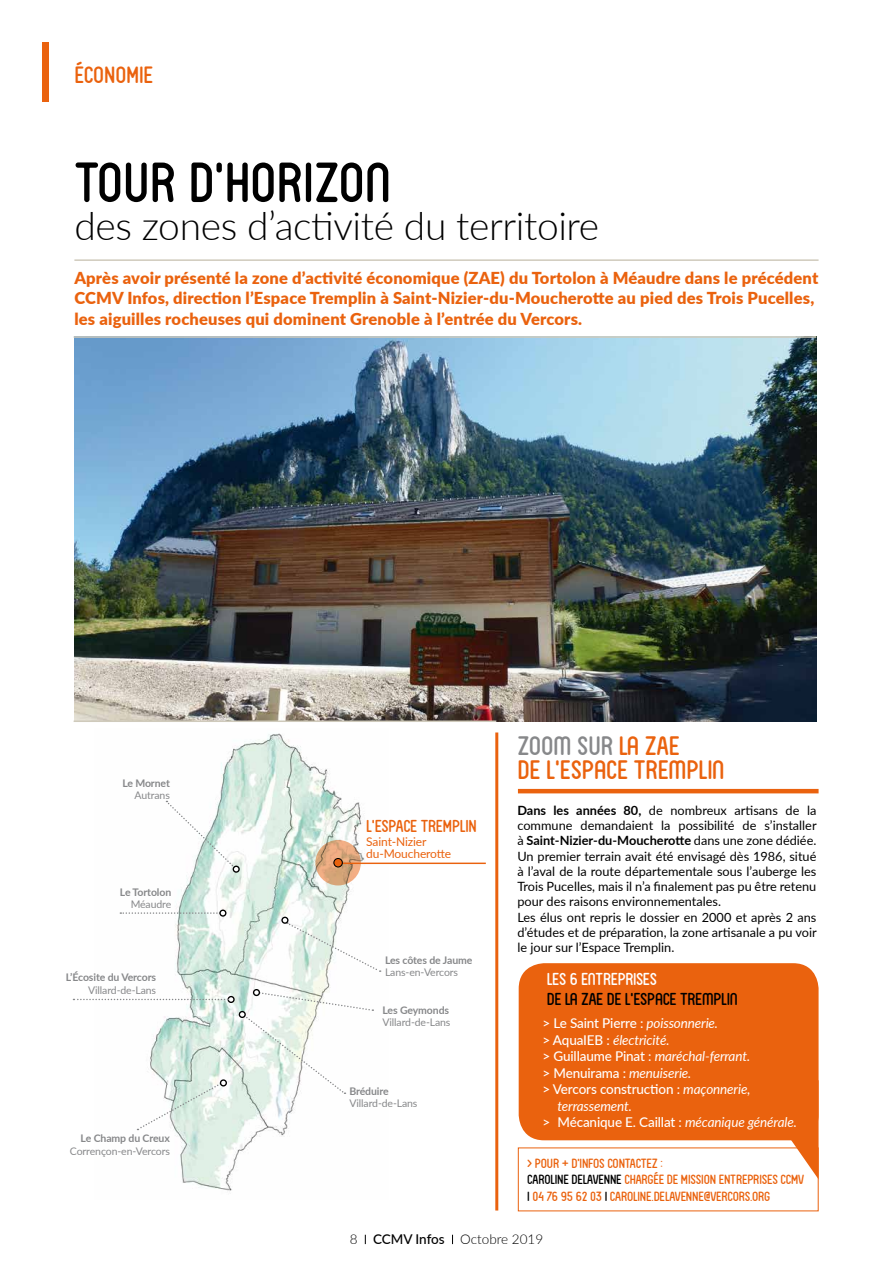
<style>
.page{position:relative;width:893px;height:1263px;background:#fff}
.page>*{position:absolute;margin:0;border:0;box-sizing:border-box;transform-origin:0 0}
.t1{font:54px "FV Almelo";letter-spacing:.005em;color:#000}
.t2{font:300 39px "Lato";letter-spacing:-.01em;color:#000}
.t3{font:25.5px/24px "FV Almelo";color:#ea620e}
.t4{font:22.5px "FV Almelo";color:#ea620e}
.t5{font:900 16.5px/20.2px "Lato";letter-spacing:.01em;color:#ea620e}
.t6{font:16.5px "FV Almelo";letter-spacing:-.01em;color:#000}
.t7{font:16.5px "FV Almelo";letter-spacing:-.01em;color:#ea620e}
.t8{font:16.5px "FV Almelo";letter-spacing:-.015em;color:#fff}
.t9{font:500 13.5px "Lato";letter-spacing:-.01em;color:#fff}
.t10{font:italic 13.5px "Lato";letter-spacing:-.01em;color:#fff}
.t11{font:300 13.5px "Lato";color:#000}
.t12{font:12.75px/15.3px "Lato";color:#000}
.t13{font:12.75px/16.5px "FV Almelo";letter-spacing:-.01em;color:#ea620e}
.t14{font:12px/12px "Lato";letter-spacing:-.01em;color:#ea620e}
.t15{font:10.5px "Lato";letter-spacing:-.01em;color:#87888a}
.t16{font:700 10.5px "Lato";letter-spacing:-.01em;color:#87888a}
.s1{color:#87888a}
.s2{font-weight:700}
.s3{font-weight:400;font-style:italic}
.s4{font-weight:500;font-style:normal}
.s5{color:#000}
.s6{font-weight:500}
</style>
<div class="page">
<div style="left:519px;top:963px;width:300px;height:177px;background:#ea620e;border-radius:26px"></div>
<img style="left:119px;top:733px;width:270px;height:458px">
<svg style="left:315px;top:840px;width:46px;height:45px;background:#d9a37a"></svg>
<hr style="left:340px;top:862px;width:146px;height:2px;background:#ea620e">
<div style="left:334px;top:858px;width:8px;height:9px;background:#ea620e;border-radius:50%"></div>
<div style="left:333px;top:858px;width:10px;height:9px;border:1px solid #000;border-radius:50%"></div>
<svg style="left:166px;top:801px;width:73px;height:71px"></svg>
<div style="left:233px;top:865px;width:7px;height:8px;border:1px solid #000;border-radius:50%"></div>
<svg style="left:282px;top:917px;width:99px;height:55px"></svg>
<div style="left:281px;top:917px;width:7px;height:7px;border:1px solid #000;border-radius:50%"></div>
<div style="left:253px;top:989px;width:7px;height:7px;border:1px solid #000;border-radius:50%"></div>
<div style="left:43px;top:43px;width:6px;height:59px;background:#ea620e"></div>
<hr style="left:74px;top:259px;width:745px;height:2px;background:#cfcabb">
<img style="left:74px;top:338px;width:742px;height:383px">
<hr style="left:518px;top:789px;width:301px;height:4px;background:#ea620e">
<svg style="left:768px;top:1080px;width:51px;height:99px"></svg>
<hr style="left:74px;top:336px;width:742px;height:2px;background:#cfcabb">
<hr style="left:74px;top:720px;width:422px;height:2px;background:#cfcabb">
<hr style="left:495px;top:732px;width:3px;height:478px;background:#ea620e">
<svg style="left:120px;top:910px;width:106px;height:6px"></svg>
<div style="left:219px;top:909px;width:7px;height:8px;border:1px solid #000;border-radius:50%"></div>
<svg style="left:73px;top:990px;width:300px;height:141px"></svg>
<h3 class="t4" style="left:74px;top:61px;width:52px">ÉCONOMIE</h3>
<h1 class="t1" style="left:74px;top:150px;width:318px">TOUR D’HORIZON</h1>
<h2 class="t2" style="left:74px;top:198px;width:526px">des zones d’activité du territoire</h2>
<p class="t5" style="left:74px;top:267px;width:745px">Après avoir présenté la zone d’activité économique (ZAE) du Tortolon à Méaudre dans le précédent<br>CCMV Infos, direction l’Espace Tremplin à Saint-Nizier-du-Moucherotte au pied des Trois Pucelles, les aiguilles rocheuses qui dominent Grenoble à l’entrée du Vercors.</p>
<p class="t16" style="left:122px;top:775px;width:49px">Le Mornet</p>
<p class="t15" style="left:135px;top:788px;width:37px">Autrans</p>
<p class="t16" style="left:120px;top:885px;width:53px">Le Tortolon</p>
<p class="t15" style="left:131px;top:897px;width:42px">Méaudre</p>
<p class="t16" style="left:66px;top:970px;width:92px">L’écosite du Vercors</p>
<p class="t15" style="left:88px;top:982px;width:70px">Villard-de-Lans</p>
<p class="t16" style="left:81px;top:1131px;width:91px">Le Champ du Creux</p>
<p class="t15" style="left:70px;top:1143px;width:101px">Corrençon-en-Vercors</p>
<p class="t7" style="left:366px;top:816px;width:110px">L’ESPACE TREMPLIN</p>
<p class="t14" style="left:366px;top:836px;width:86px">Saint-Nizier du-Moucherotte</p>
<p class="t16" style="left:385px;top:952px;width:89px">Les côtes de Jaume</p>
<p class="t15" style="left:385px;top:965px;width:75px">Lans-en-Vercors</p>
<p class="t16" style="left:382px;top:1003px;width:68px">Les Geymonds</p>
<p class="t15" style="left:382px;top:1015px;width:70px">Villard-de-Lans</p>
<p class="t16" style="left:349px;top:1083px;width:41px">Bréduire</p>
<p class="t15" style="left:349px;top:1095px;width:70px">Villard-de-Lans</p>
<h3 class="t3" style="left:517px;top:732px;width:209px"><span class="s1">ZOOM SUR</span> LA ZAE<br>DE L’ESPACE TREMPLIN</h3>
<p class="t12" style="left:517px;top:802px;width:301px"><span class="s2">Dans les années 80,</span> de nombreux artisans de la commune demandaient la possibilité de s’installer à <span class="s2">Saint-Nizier-du-Moucherotte</span> dans une zone dédiée.<br>Un premier terrain avait été envisagé dès 1986, situé à l’aval de la route départementale sous l’auberge les Trois Pucelles, mais il n’a finalement pas pu être retenu pour des raisons environnementales.<br>Les élus ont repris le dossier en 2000 et après 2 ans d’études et de préparation, la zone artisanale a pu voir le jour sur l’Espace Tremplin.</p>
<p class="t8" style="left:547px;top:970px;width:112px">LES 6 ENTREPRISES</p>
<p class="t6" style="left:547px;top:989px;width:193px">DE LA ZAE DE L’ESPACE TREMPLIN</p>
<p class="t9" style="left:542px;top:1014px;width:177px">&gt; Le Saint Pierre : <span class="s3">poissonnerie.</span></p>
<p class="t10" style="left:542px;top:1030px;width:129px"><span class="s4">&gt; AquaIEB :</span> électricité.</p>
<p class="t10" style="left:542px;top:1047px;width:209px"><span class="s4">&gt; Guillaume Pinat :</span> maréchal-ferrant.</p>
<p class="t9" style="left:542px;top:1063px;width:150px">&gt; Menuirama : <span class="s3">menuiserie.</span></p>
<p class="t9" style="left:542px;top:1080px;width:209px">&gt; Vercors construction : <span class="s3">maçonnerie,</span></p>
<p class="t10" style="left:557px;top:1096px;width:76px">terrassement.</p>
<p class="t9" style="left:542px;top:1113px;width:256px">&gt; Mécanique E. Caillat : <span class="s3">mécanique générale.</span></p>
<p class="t13" style="left:527px;top:1154px;width:261px">&gt; POUR + D’INFOS CONTACTEZ :<br><span class="s5">CAROLINE DELAVENNE</span> CHARGÉE DE MISSION ENTREPRISES CCMV<br><span class="s5">I</span> 04 76 95 62 03 <span class="s5">I</span> CAROLINE.DELAVENNE@VERCORS.ORG</p>
<p class="t11" style="left:350px;top:1230px;width:195px">8 <span class="s6">CCMV Infos</span> Octobre 2019</p>
</div>
